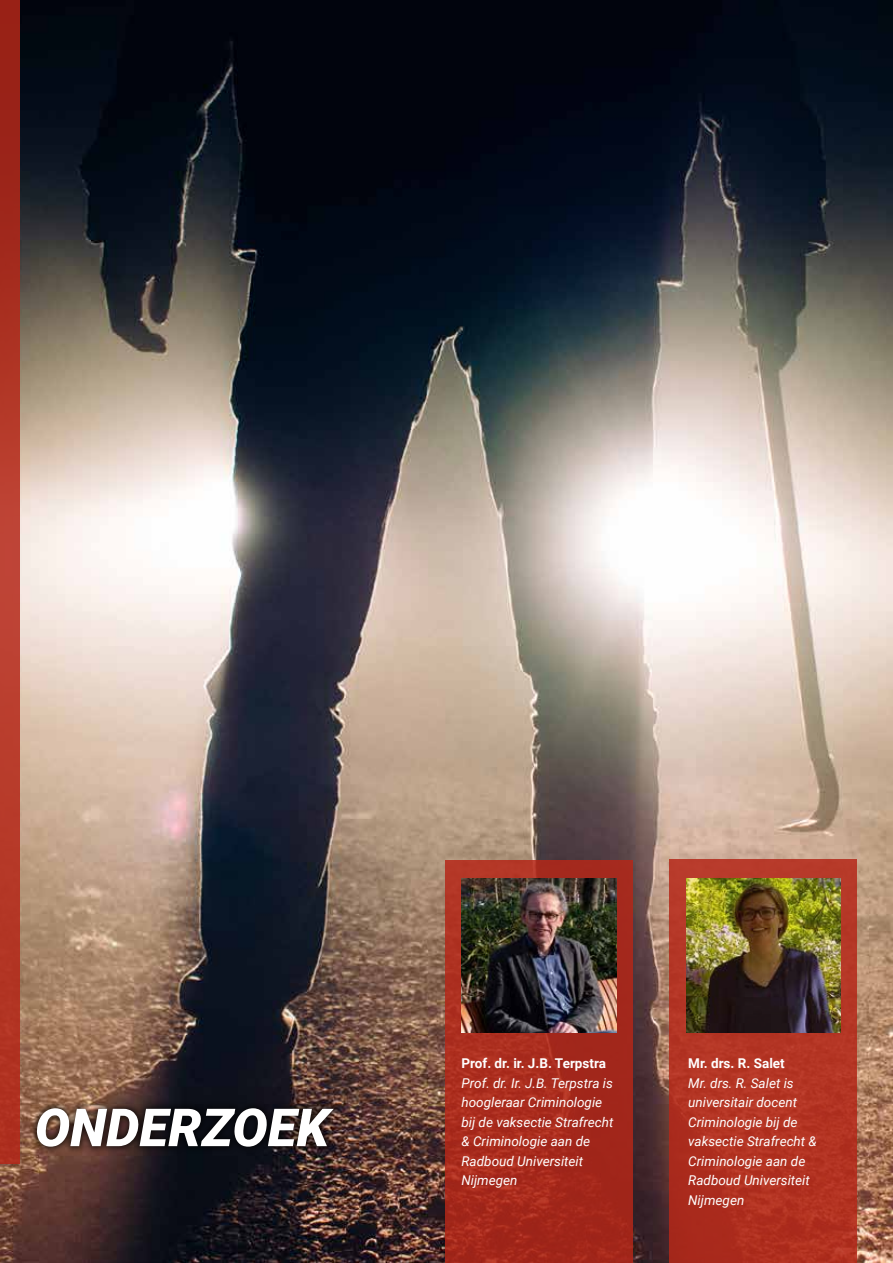
<style>
.page{position:relative;width:893px;height:1263px;background:#fff}
.page>*{position:absolute;margin:0;border:0;box-sizing:border-box;transform-origin:0 0}
.t1{font:italic 900 52.5px "Roboto";color:#fff}
.t2{font:italic 13.5px/19.5px "Roboto";color:#fff}
.t3{font:700 13.5px "Roboto";color:#fff}
</style>
<div class="page">
<img style="left:0;top:0;width:893px;height:1263px">
<svg style="left:0;top:0;width:20px;height:1163px;background:#af3425"></svg>
<div style="left:29px;top:1100px;width:312px;height:55px;background:#000;opacity:.75"></div>
<div style="left:670px;top:859px;width:187px;height:404px;background:#b33323"></div>
<img style="left:686px;top:878px;width:155px;height:155px">
<div style="left:445px;top:860px;width:187px;height:403px;background:linear-gradient(to right,#ad2f1f,#a0251a)"></div>
<img style="left:461px;top:878px;width:155px;height:155px">
<h1 class="t1" style="left:35px;top:1091px;width:296px">ONDERZOEK</h1>
<p class="t3" style="left:461px;top:1054px;width:146px">Prof. dr. ir. J.B. Terpstra</p>
<p class="t2" style="left:461px;top:1072px;width:153px">Prof. dr. Ir. J.B. Terpstra is hoogleraar Criminologie bij de vaksectie Strafrecht &amp; Criminologie aan de<br>Radboud Universiteit<br>Nijmegen</p>
<p class="t3" style="left:688px;top:1054px;width:98px">Mr. drs. R. Salet</p>
<p class="t2" style="left:688px;top:1072px;width:130px">Mr. drs. R. Salet is universitair docent<br>Criminologie bij de vaksectie Strafrecht &amp;<br>Criminologie aan de<br>Radboud Universiteit<br>Nijmegen</p>
</div>
